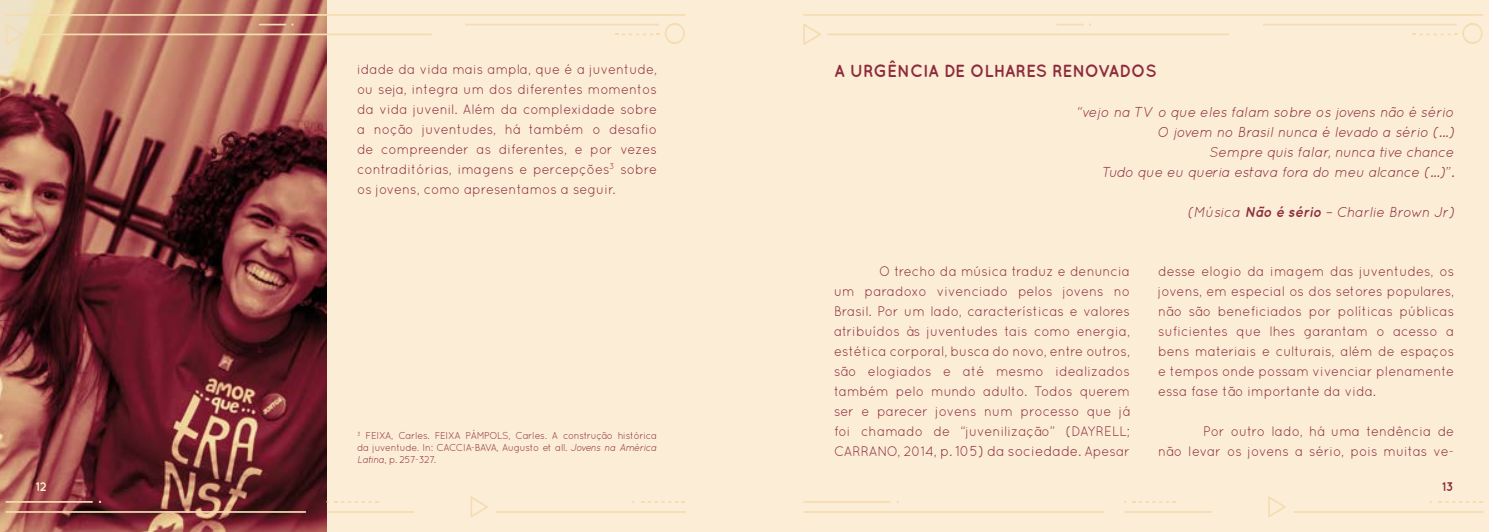
<style>
.page{position:relative;width:1489px;height:532px;background:#fff}
.page>*{position:absolute;margin:0;border:0;box-sizing:border-box;transform-origin:0 0}
.t1{font:700 17.5px "Quicksand";color:#8e2a3b;scale:.96 1}
.t2{font:italic 14.38px/20px "Quicksand";color:#8e2a3b;text-align:right;scale:.96 1}
.t3{font:13.75px/20px "Quicksand";color:#8e2a3b;text-align:justify;scale:.96 1}
.t4{font:700 12.5px "Quicksand";color:#fbedd6;scale:.96 1}
.t5{font:700 12.5px "Quicksand";color:#8e2a3b;scale:.96 1}
.t6{font:10px/12px "Quicksand";letter-spacing:-.03em;color:#8e2a3b;text-align:justify;scale:.96 1}
.s1{font-weight:700}
.s2{font-style:italic}
.s3{font-size:14.38px}
</style>
<div class="page">
<div style="left:309px;top:0;width:1179px;height:531px;background:#fbedd6"></div>
<img style="left:0;top:0;width:326px;height:531px">
<svg style="left:5px;top:511px;width:301px;height:1px"></svg>
<svg style="left:326px;top:511px;width:88px;height:1px"></svg>
<svg style="left:5px;top:501px;width:88px;height:1px"></svg>
<svg style="left:641px;top:501px;width:44px;height:1px"></svg>
<svg style="left:496px;top:511px;width:190px;height:1px"></svg>
<svg style="left:470px;top:496px;width:18px;height:21px"></svg>
<svg style="left:326px;top:500px;width:52px;height:3px"></svg>
<svg style="left:5px;top:14px;width:681px;height:2px"></svg>
<svg style="left:465px;top:23px;width:220px;height:21px"></svg>
<svg style="left:5px;top:23px;width:427px;height:22px"></svg>
<svg style="left:803px;top:14px;width:680px;height:2px"></svg>
<svg style="left:827px;top:34px;width:402px;height:1px"></svg>
<svg style="left:1263px;top:23px;width:219px;height:21px"></svg>
<svg style="left:803px;top:24px;width:18px;height:21px"></svg>
<svg style="left:1056px;top:23px;width:35px;height:3px"></svg>
<svg style="left:803px;top:511px;width:300px;height:1px"></svg>
<svg style="left:1124px;top:511px;width:87px;height:1px"></svg>
<svg style="left:803px;top:501px;width:87px;height:1px"></svg>
<svg style="left:1132px;top:501px;width:43px;height:1px"></svg>
<svg style="left:1438px;top:501px;width:44px;height:1px"></svg>
<svg style="left:1294px;top:511px;width:189px;height:1px"></svg>
<svg style="left:1268px;top:496px;width:17px;height:21px"></svg>
<p class="t3" style="left:357px;top:59px;width:314px">idade da vida mais ampla, que é a juventude, ou seja, integra um dos diferentes momentos da vida juvenil. Além da complexidade sobre a noção juventudes, há também o desafio de compreender as diferentes, e por vezes contraditórias, imagens e percepções<sup>3</sup> sobre os jovens, como apresentamos a seguir.</p>
<p class="t1" style="left:834px;top:60px;width:337px">A URGÊNCIA DE OLHARES RENOVADOS</p>
<p class="t2" style="left:1077px;top:102px;width:394px">“vejo na TV o que eles falam sobre os jovens não é sério O jovem no Brasil nunca é levado a sério (...)<br>Sempre quis falar, nunca tive chance<br>Tudo que eu queria estava fora do meu alcance (...)”.</p>
<p class="t2" style="left:1187px;top:202px;width:279px">(Música <span class="s1">Não é sério</span> – Charlie Brown Jr)</p>
<p class="t6" style="left:357px;top:429px;width:314px"><sup>3</sup> FEIXA, Carles. FEIXA PÀMPOLS, Carles. A construção histórica da juventude. In: CACCIA-BAVA, Augusto et all. <span class="s2">Jovens na América Latina</span>, p. 257-327.</p>
<p class="t3" style="left:834px;top:261px;width:310px;text-indent:45px">O trecho da música traduz e denuncia um paradoxo vivenciado pelos jovens no Brasil. Por um lado, características e valores atribuídos às juventudes tais como energia, estética corporal, busca do novo, entre outros, são elogiados e até mesmo idealizados também pelo mundo adulto. Todos querem ser e parecer jovens num processo que já foi chamado de “juvenilização” (DAYRELL; CARRANO, 2014, <span class="s3">p. 105) da sociedade.</span> Apesar</p>
<p class="t3" style="left:1158px;top:260px;width:310px">desse elogio da imagem das juventudes, os jovens, em especial os dos setores populares, não são beneficiados por políticas públicas suficientes que lhes garantam o acesso a bens materiais e culturais, além de espaços e tempos onde possam vivenciar plenamente essa fase tão importante da vida.</p>
<p class="t3" style="left:1158px;top:420px;width:310px;text-align:right">Por outro lado, há uma tendência de<br>não levar os jovens a sério, pois muitas ve-</p>
<p class="t4" style="left:36px;top:479px;width:13px">12</p>
<p class="t5" style="left:1441px;top:479px;width:13px">13</p>
</div>
